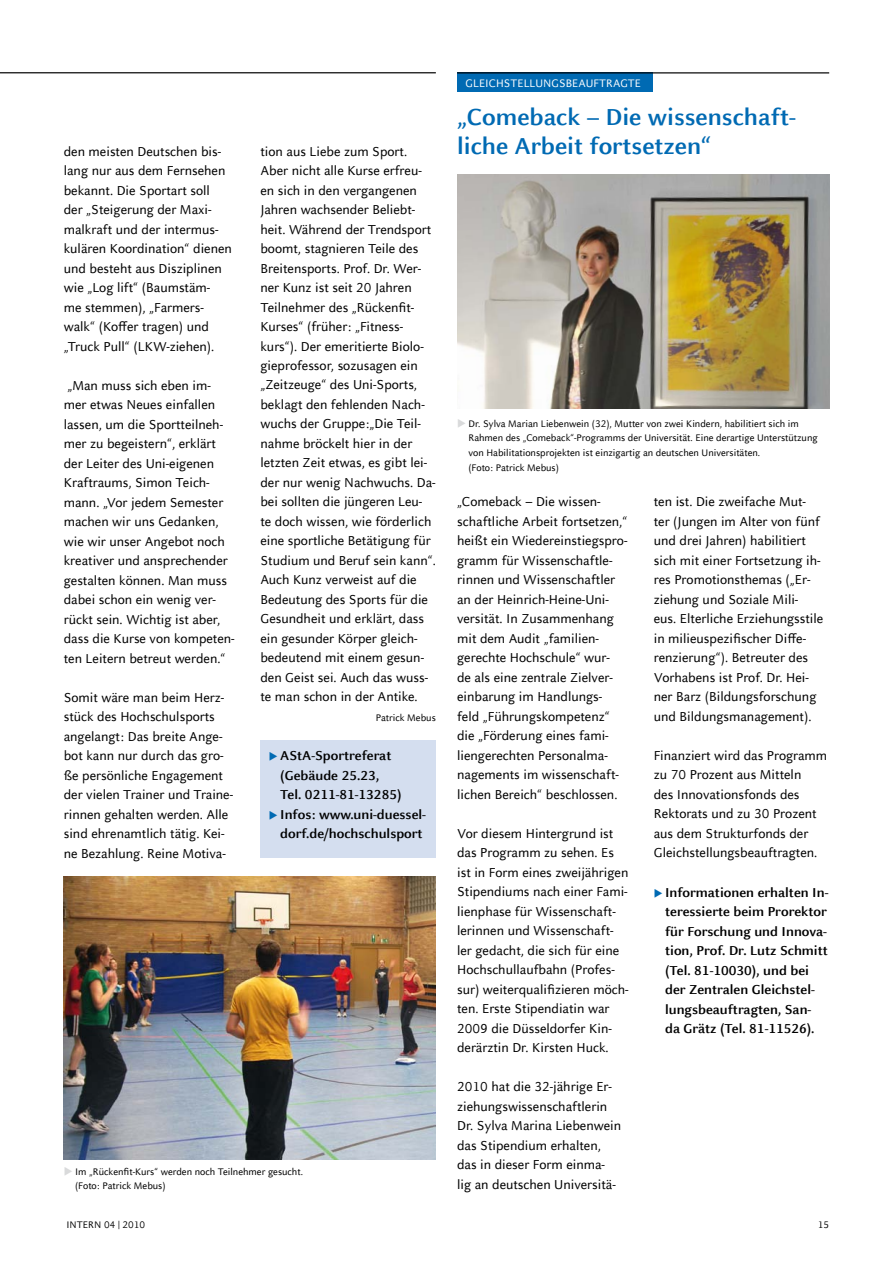
<style>
.page{position:relative;width:893px;height:1263px;background:#fff}
.page>*{position:absolute;margin:0;border:0;box-sizing:border-box;transform-origin:0 0}
.t1{font:700 25.5px/29.2px "Celeste Sans Offc Pro";color:#006ab3}
.t2{font:14.25px/19.5px "Celeste Sans Offc Pro";color:#000}
.t3{font:700 14.25px/19.5px "Celeste Sans Offc Pro";color:#000}
.t4{font:12px "Celeste Sans Offc Pro";letter-spacing:.005em;color:#fff}
.t5{font:10.5px/14.7px "Celeste Sans Offc Pro";color:#000}
.s1{color:#006ab3}
.s2{color:#d9dadb}
</style>
<div class="page">
<div style="left:260px;top:740px;width:176px;height:117px;background:#d4deef"></div>
<div style="left:457px;top:72px;width:195px;height:20px;background:#006ab3"></div>
<hr style="left:457px;top:72px;width:372px;height:1px;background:#000">
<hr style="left:0;top:72px;width:436px;height:1px;background:#000">
<img style="left:457px;top:175px;width:372px;height:234px">
<img style="left:64px;top:877px;width:372px;height:282px">
<p class="t2" style="left:64px;top:141px;width:170px">den meisten Deutschen bis&shy;lang nur aus dem Fernsehen bekannt. Die Sportart soll der „Steigerung der Maxi&shy;malkraft und der intermus&shy;kulären Koordination“ dienen und besteht aus Disziplinen wie „Log lift“ (Baumstäm-<br>me stemmen), „Farmers&shy;walk“ (Koffer tragen) und „Truck Pull“ (LKW-ziehen).</p>
<p class="t2" style="left:64px;top:375px;width:172px">„Man muss sich eben im-<br>mer etwas Neues einfallen lassen, um die Sportteilneh&shy;mer zu begeistern“, erklärt der Leiter des U ni-eigenen<br>Kraftraums, Simon Teich&shy;mann. „Vor jedem Semester machen wir uns Gedanken, wie wir unser Angebot noch kreativer und ansprechender gestalten können. Man muss dabei schon ein wenig ver&shy;rückt sein. Wichtig ist aber, dass die Kurse von kompeten&shy;ten Leitern betreut werden.“</p>
<p class="t2" style="left:64px;top:687px;width:171px">Somit wäre man beim Herz&shy;stück des Hochschulsports angelangt: Das breite Ange&shy;bot kann nur durch das gro&shy;ße persönliche Engagement der vielen Trainer und Traine&shy;rinnen gehalten werden. Alle sind ehrenamtlich tätig. Kei&shy;ne Bezahlung. Reine Motiva-</p>
<p class="t2" style="left:260px;top:141px;width:177px">tion aus Liebe zum Sport.<br>Aber nicht alle Kurse erfreu&shy;en sich in den vergangenen<br>Jahren wachsender Beliebt&shy;heit. Während der Trendsport boomt, stagnieren Teile des<br>Breitensports. Prof. Dr. Wer&shy;ner Kunz ist seit 20 Jahren<br>Teilnehmer des „Rückenfit-<br>Kurses“ (früher: „Fitness&shy;kurs“). Der emeritierte Biolo&shy;gieprofessor, sozusagen ein „Zeitzeuge“ des U ni-Sports, beklagt den fehlenden Nach&shy;wuchs der Gruppe:„Die Teil&shy;nahme bröckelt hier in der letzten Zeit etwas, es gibt lei&shy;der nur wenig Nachwuchs. Da&shy;bei sollten die jüngeren Leu&shy;te doch wissen, wie förderlich eine sportliche Betätigung für<br>Studium und Beruf sein kann“.<br>Auch Kunz verweist auf die<br>Bedeutung des Sports für die<br>Gesundheit und erklärt, dass ein gesunder Körper gleich&shy;bedeutend mit einem gesun&shy;den Geist sei. Auch das wuss&shy;te man schon in der Antike.</p>
<p class="t5" style="left:376px;top:710px;width:61px">Patrick Mebus</p>
<p class="t3" style="left:280px;top:745px;width:123px;text-indent:-11px"><span class="s1">◆</span> AStA-Sportreferat (Gebäude 25.23,<br>Tel. 0211-81-13285)</p>
<p class="t3" style="left:269px;top:804px;width:159px;text-align:center"><span class="s1">◆</span> Infos: www.uni-duessel&shy;dorf.de/hochschulsport</p>
<p class="t5" style="left:75px;top:1164px;width:229px;text-indent:-11px"><span class="s2">◆</span> Im „Rückenfit-Kurs“ werden noch Teilnehmer gesucht. (Foto: Patrick Mebus)</p>
<p class="t4" style="left:466px;top:75px;width:59px">GLEICHSTELLU</p>
<p class="t4" style="left:543px;top:75px;width:16px">NGSBE</p>
<p class="t4" style="left:578px;top:75px;width:62px">AU FTRAGTE</p>
<h1 class="t1" style="left:457px;top:101px;width:339px">„Comeback – Die wissenschaft&shy;liche Arbeit fortsetzen“</h1>
<p class="t5" style="left:468px;top:416px;width:351px;text-indent:-11px"><span class="s2">◆</span> Dr. Sylva Marian Liebenwein (32), Mutter von zwei Kindern, habilitiert sich im Rahmen des „Comeback“-Programms der U niversität. Eine derartige U nterstützung von Habilitationsprojekten ist einzigartig an deutschen U niversitäten.<br>(Foto: Patrick Mebus)</p>
<p class="t2" style="left:457px;top:492px;width:172px">„Comeback – Die wissen&shy;schaftliche Arbeit fortsetzen,“ heißt ein Wiedereinstiegspro&shy;gramm für Wissenschaftle&shy;rinnen und Wissenschaftler an der Heinrich-Heine-U ni&shy;versität. In Zusammenhang mit dem Audit „familien&shy;gerechte Hochschule“ wur-<br>de als eine zentrale Zielver&shy;einbarung im Handlungs&shy;feld „Führungskompetenz“ die „Förderung eines fami&shy;liengerechten Personalma&shy;nagements im wissenschaft&shy;lichen Bereich“ beschlossen.</p>
<p class="t2" style="left:457px;top:823px;width:173px">Vor diesem Hintergrund ist das Programm zu sehen. Es ist in Form eines zweijährigen<br>Stipendiums nach einer Fami&shy;lienphase für Wissenschaft&shy;lerinnen und Wissenschaft&shy;ler gedacht, die sich für eine<br>Hochschullaufbahn (Profes&shy;sur) weiterqualifizieren möch&shy;ten. Erste Stipendiatin war<br>2009 die Düsseldorfer Kin&shy;derärztin Dr. Kirsten Huck.</p>
<p class="t2" style="left:457px;top:1076px;width:165px">2010 hat die 32-jährige Er&shy;ziehungswissenschaftlerin<br>Dr. Sylva Marina Liebenwein das Stipendium erhalten, das in dieser Form einma&shy;lig an deutschen U niversitä-</p>
<p class="t2" style="left:654px;top:492px;width:171px">ten ist. Die zweifache Mut&shy;ter (Jungen im Alter von fünf und drei Jahren) habilitiert sich mit einer Fortsetzung ih&shy;res Promotionsthemas („Er&shy;ziehung und Soziale Mili&shy;eus. Elterliche Erziehungsstile in milieuspezifischer Diffe&shy;renzierung“). Betreuter des<br>Vorhabens ist Prof. Dr. Hei&shy;ner Barz (Bildungsforschung und Bildungsmanagement).</p>
<p class="t2" style="left:654px;top:745px;width:175px">Finanziert wird das Programm zu 70 Prozent aus Mitteln<br>des Innovationsfonds des<br>Rektorats und zu 30 Prozent aus dem Strukturfonds der<br>Gleichstellungsbeauftragten.</p>
<p class="t3" style="left:665px;top:882px;width:165px;text-indent:-11px"><span class="s1">◆</span> Informationen erhalten In&shy;teressierte beim Prorektor für Forschung und Innova&shy;tion, Prof. Dr. Lutz Schmitt (Tel. 81-10030), und bei der Zentralen Gleichstel&shy;lungsbeauftragten, San&shy;da Grätz (Tel. 81-11526).</p>
<p class="t5" style="left:66px;top:1217px;width:80px">INTERN 04 | 2010</p>
<p class="t5" style="left:818px;top:1217px;width:13px">15</p>
</div>
